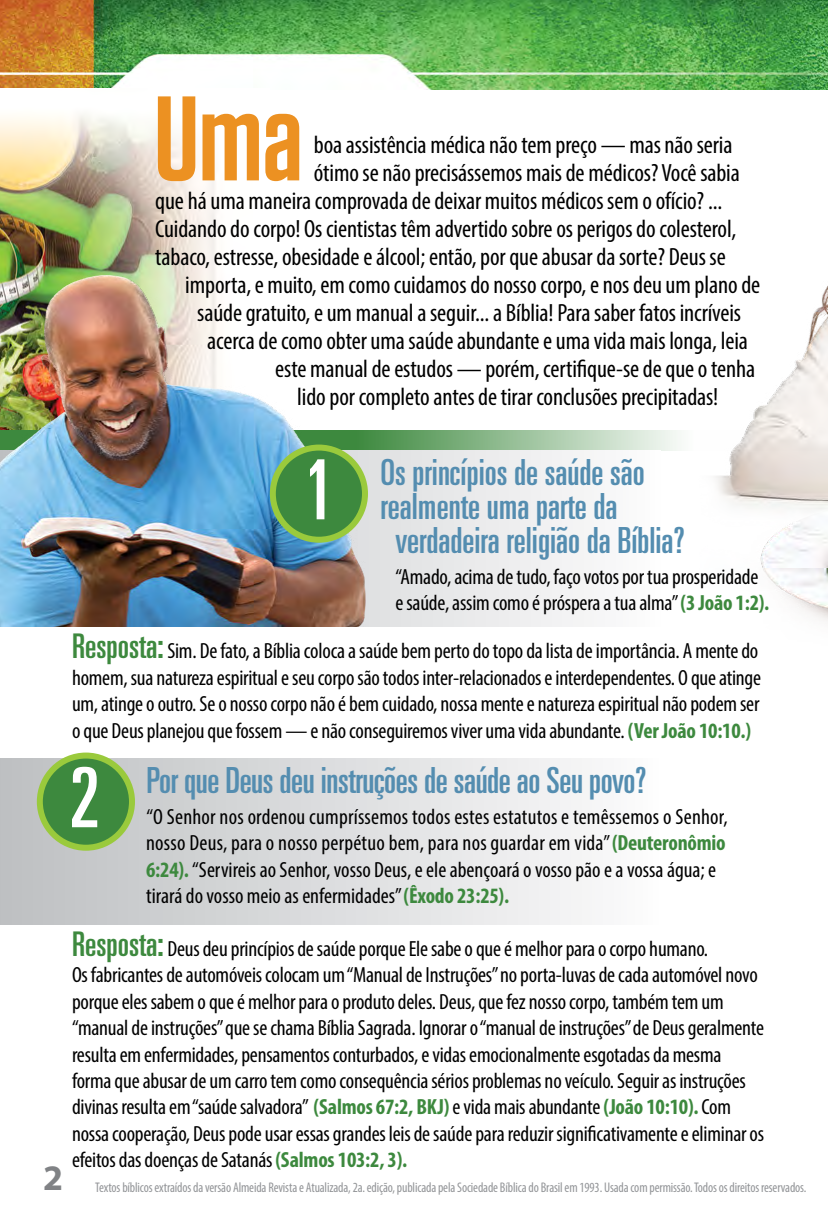
<style>
.page{position:relative;width:828px;height:1224px;background:#fff}
.page>*{position:absolute;margin:0;border:0;box-sizing:border-box;transform-origin:0 0}
.t1{font:600 120px "Tungsten";color:#ec9122}
.t2{font:ultra-condensed 83px "Univers";color:#fff}
.t3{font:ultra-condensed 36px "Univers";color:#548db0}
.t4{font:700 36px "Myriad Pro";color:#808285}
.t5{font:condensed 25px "Myriad Pro";letter-spacing:-.005em;color:#000}
.t6{font:condensed 22px/26.4px "Myriad Pro";letter-spacing:-.01em;color:#000}
.t7{font:condensed 22px/26.4px "Myriad Pro";letter-spacing:.01em;color:#000}
.t8{font:condensed 14px "Myriad Pro";letter-spacing:-.01em;color:#939598;scale:.96 1}
.s1{font-weight:700;color:#3d893e}
.s2{font-family:"Univers";font-stretch:ultra-condensed;font-size:34px;color:#3d893e}
</style>
<div class="page">
<img style="left:0;top:0;width:828px;height:90px">
<img style="left:660px;top:56px;width:168px;height:565px">
<img style="left:0;top:89px;width:270px;height:184px">
<svg style="left:369px;top:431px;width:459px;height:20px"></svg>
<svg style="left:369px;top:451px;width:215px;height:176px"></svg>
<img style="left:0;top:273px;width:369px;height:354px">
<div style="left:0;top:759px;width:658px;height:165px;background:linear-gradient(to right,#bcc0bf,#fcfbfd)"></div>
<div style="left:40px;top:756px;width:92px;height:92px;background:#3d893e;border-radius:50%"></div>
<div style="left:37px;top:753px;width:98px;height:98px;border:6px solid #9aca3c;border-radius:50%"></div>
<div style="left:273px;top:448px;width:92px;height:92px;background:#3d893e;border-radius:50%"></div>
<div style="left:270px;top:445px;width:98px;height:98px;border:6px solid #9aca3c;border-radius:50%"></div>
<h1 class="t1" style="left:154px;top:76px;width:150px">Uma</h1>
<p class="t5" style="left:314px;top:130px;width:420px">boa assistência médica não tem preço — mas não seria</p>
<p class="t5" style="left:314px;top:158px;width:428px">ótimo se não precisássemos mais de médicos? Você sabia</p>
<p class="t5" style="left:155px;top:186px;width:568px">que há uma maneira comprovada de deixar muitos médicos sem o ofício? ...</p>
<p class="t5" style="left:155px;top:214px;width:582px">Cuidando do corpo! Os cientistas têm advertido sobre os perigos do colesterol,</p>
<p class="t5" style="left:155px;top:242px;width:572px">tabaco, estresse, obesidade e álcool; então, por que abusar da sorte? Deus se</p>
<p class="t5" style="left:185px;top:270px;width:576px">importa, e muito, em como cuidamos do nosso corpo, e nos deu um plano de</p>
<p class="t5" style="left:197px;top:298px;width:545px">saúde gratuito, e um manual a seguir... a Bíblia! Para saber fatos incríveis</p>
<p class="t5" style="left:207px;top:326px;width:542px">acerca de como obter uma saúde abundante e uma vida mais longa, leia</p>
<p class="t5" style="left:275px;top:354px;width:482px">este manual de estudos — porém, certifique-se de que o tenha</p>
<p class="t5" style="left:297px;top:382px;width:423px">lido por completo antes de tirar conclusões precipitadas!</p>
<h3 class="t4" style="left:43px;top:1155px;width:21px">2</h3>
<h2 class="t2" style="left:303px;top:443px;width:32px">1</h2>
<h3 class="t3" style="left:381px;top:452px;width:266px">Os princípios de saúde são</h3>
<h3 class="t3" style="left:381px;top:486px;width:238px">realmente uma parte da</h3>
<h3 class="t3" style="left:395px;top:520px;width:291px">verdadeira religião da Bíblia?</h3>
<p class="t6" style="left:395px;top:563px;width:375px">“Amado, acima de tudo, faço votos por tua prosperidade e saúde, assim como é próspera a tua alma” <span class="s1">(3 João 1:2).</span></p>
<p class="t6" style="left:72px;top:638px;width:691px"><span class="s2">Resposta:</span> Sim. De fato, a Bíblia coloca a saúde bem perto do topo da lista de importância. A mente do homem, sua natureza espiritual e seu corpo são todos inter-relacionados e interdependentes. O que atinge um, atinge o outro. Se o nosso corpo não é bem cuidado, nossa mente e natureza espiritual não podem ser o que Deus planejou que fossem — e não conseguiremos viver uma vida abundante. <span class="s1">(Ver João 10:10.)</span></p>
<h2 class="t2" style="left:69px;top:751px;width:32px">2</h2>
<h3 class="t3" style="left:146px;top:760px;width:501px">Por que Deus deu instruções de saúde ao Seu povo?</h3>
<p class="t7" style="left:146px;top:803px;width:583px">“O Senhor nos ordenou cumpríssemos todos estes estatutos e temêssemos o Senhor, nosso Deus, para o nosso perpétuo bem, para nos guardar em vida” <span class="s1">(Deuteronômio 6:24).</span> “Servireis ao Senhor, vosso Deus, e ele abençoará o vosso pão e a vossa água; e tirará do vosso meio as enfermidades” <span class="s1">(Êxodo 23:25).</span></p>
<p class="t6" style="left:72px;top:935px;width:694px"><span class="s2">Resposta:</span> Deus deu princípios de saúde porque Ele sabe o que é melhor para o corpo humano.<br>Os fabricantes de automóveis colocam um “Manual de Instruções” no porta-luvas de cada automóvel novo porque eles sabem o que é melhor para o produto deles. Deus, que fez nosso corpo, também tem um “manual de instruções” que se chama Bíblia Sagrada. Ignorar o “manual de instruções” de Deus geralmente resulta em enfermidades, pensamentos conturbados, e vidas emocionalmente esgotadas da mesma forma que abusar de um carro tem como consequência sérios problemas no veículo. Seguir as instruções divinas resulta em “saúde salvadora” <span class="s1">(Salmos 67:2, BKJ)</span> e vida mais abundante <span class="s1">(João 10:10).</span> Com nossa cooperação, Deus pode usar essas grandes leis de saúde para reduzir significativamente e eliminar os efeitos das doenças de Satanás <span class="s1">(Salmos 103:2, 3).</span></p>
<p class="t8" style="left:95px;top:1179px;width:742px">Textos bíblicos extraídos da versão Almeida Revista e Atualizada, 2a. edição, publicada pela Sociedade Bíblica do Brasil em 1993. Usada com permissão. Todos os direitos reservados.</p>
</div>
